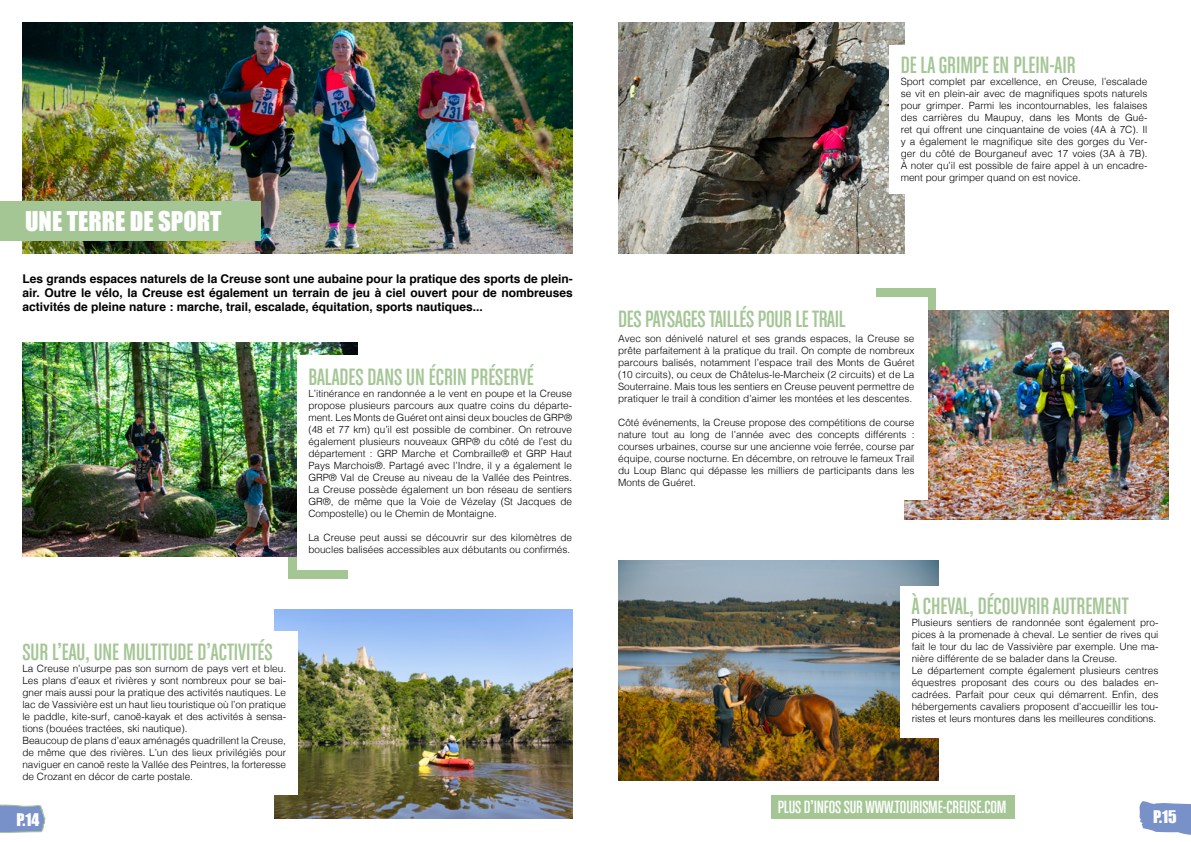
<style>
.page{position:relative;width:1191px;height:842px;background:#fff}
.page>*{position:absolute;margin:0;border:0;box-sizing:border-box;transform-origin:0 0}
.t1{font:25px "Chalet Comprime Cologne Eighty";color:#a4c695}
.t2{font:25px "Impact";color:#fff}
.t3{font:18.8px "Chalet Comprime Cologne Eighty";letter-spacing:-.01em;color:#fff}
.t4{font:16px "Impact";color:#fff}
.t5{font:700 12px/14.4px "Helvetica";color:#000;text-align:justify}
.t6{font:300 10px/12px "Helvetica";color:#000;text-align:justify}
</style>
<div class="page">
<svg style="left:0;top:804px;width:46px;height:29px"></svg>
<img style="left:618px;top:23px;width:286px;height:230px">
<div style="left:889px;top:46px;width:269px;height:148px;background:#fff"></div>
<img style="left:274px;top:609px;width:298px;height:209px">
<div style="left:12px;top:631px;width:285px;height:164px;background:#fff"></div>
<div style="left:288px;top:514px;width:59px;height:65px;background:#a4c695"></div>
<img style="left:23px;top:342px;width:334px;height:214px">
<div style="left:297px;top:356px;width:286px;height:214px;background:#fff"></div>
<div style="left:876px;top:288px;width:59px;height:66px;background:#a4c695"></div>
<img style="left:904px;top:310px;width:264px;height:210px">
<div style="left:607px;top:297px;width:320px;height:203px;background:#fff"></div>
<img style="left:23px;top:23px;width:550px;height:230px">
<div style="left:0;top:201px;width:261px;height:40px;background:#a4c695"></div>
<img style="left:618px;top:561px;width:320px;height:219px">
<div style="left:900px;top:586px;width:268px;height:151px;background:#fff"></div>
<svg style="left:1139px;top:801px;width:52px;height:34px"></svg>
<div style="left:771px;top:795px;width:244px;height:23px;background:#a4c695"></div>
<h1 class="t2" style="left:25px;top:202px;width:198px">UNE TERRE DE SPORT</h1>
<p class="t5" style="left:23px;top:271px;width:552px">Les grands espaces naturels de la Creuse sont une aubaine pour la pratique des sports de plein&shy;air. Outre le vélo, la Creuse est également un terrain de jeu à ciel ouvert pour de nombreuses activités de pleine nature : marche, trail, escalade, équitation, sports nautiques...</p>
<h1 class="t1" style="left:308px;top:363px;width:227px">BALADES DANS UN ÉCRIN PRÉSERVÉ</h1>
<p class="t6" style="left:308px;top:386px;width:265px">L’itinérance en randonnée a le vent en poupe et la Creuse propose plusieurs parcours aux quatre coins du départe&shy;ment. Les Monts de Guéret ont ainsi deux boucles de GRP® (48 et 77 km) qu’il est possible de combiner. On retrouve également plusieurs nouveaux GRP® du côté de l’est du département : GRP Marche et Combraille® et GRP Haut Pays Marchois®. Partagé avec l’Indre, il y a également le GRP® Val de Creuse au niveau de la Vallée des Peintres.<br>La Creuse possède également un bon réseau de sentiers GR®, de même que la Voie de Vézelay (St Jacques de Compostelle) ou le Chemin de Montaigne.</p>
<p class="t6" style="left:308px;top:530px;width:265px">La Creuse peut aussi se découvrir sur des kilomètres de boucles balisées accessibles aux débutants ou confirmés.</p>
<h1 class="t1" style="left:22px;top:638px;width:252px">SUR L’EAU, UNE MULTITUDE D’ACTIVITÉS</h1>
<p class="t6" style="left:22px;top:661px;width:265px;text-align:left">La Creuse n’usurpe pas son surnom de pays vert et bleu.<br>Les plans d’eaux et rivières y sont nombreux pour se bai&shy;gner mais aussi pour la pratique des activités nautiques. Le lac de Vassivière est un haut lieu touristique où l’on pratique le paddle, kite-surf, canoë-kayak et des activités à sensa&shy;tions (bouées tractées, ski nautique).<br>Beaucoup de plans d’eaux aménagés quadrillent la Creuse, de même que des rivières. L’un des lieux privilégiés pour naviguer en canoë reste la Vallée des Peintres, la forteresse de Crozant en décor de carte postale.</p>
<h3 class="t4" style="left:16px;top:807px;width:25px">P.14</h3>
<h1 class="t1" style="left:618px;top:305px;width:229px">DES PAYSAGES TAILLÉS POUR LE TRAIL</h1>
<h1 class="t1" style="left:900px;top:51px;width:176px">DE LA GRIMPE EN PLEIN-AIR</h1>
<p class="t6" style="left:900px;top:75px;width:248px">Sport complet par excellence, en Creuse, l’escalade se vit en plein-air avec de magnifiques spots naturels pour grimper. Parmi les incontournables, les falaises des carrières du Maupuy, dans les Monts de Gué&shy;ret qui offrent une cinquantaine de voies (4A à 7C). Il y a également le magnifique site des gorges du Ver&shy;ger du côté de Bourganeuf avec 17 voies (3A à 7B).<br>À noter qu’il est possible de faire appel à un encadre&shy;ment pour grimper quand on est novice.</p>
<p class="t6" style="left:618px;top:331px;width:298px">Avec son dénivelé naturel et ses grands espaces, la Creuse se prête parfaitement à la pratique du trail. On compte de nombreux parcours balisés, notamment l’espace trail des Monts de Guéret (10 circuits), ou ceux de Châtelus-le-Marcheix (2 circuits) et de La Souterraine. Mais tous les sentiers en Creuse peuvent permettre de pratiquer le trail à condition d’aimer les montées et les descentes.</p>
<p class="t6" style="left:618px;top:415px;width:298px">Côté événements, la Creuse propose des compétitions de course nature tout au long de l’année avec des concepts différents : courses urbaines, course sur une ancienne voie ferrée, course par équipe, course nocturne. En décembre, on retrouve le fameux Trail du Loup Blanc qui dépasse les milliers de participants dans les Monts de Guéret.</p>
<h1 class="t1" style="left:911px;top:592px;width:218px">À CHEVAL, DÉCOUVRIR AUTREMENT</h1>
<p class="t6" style="left:911px;top:615px;width:248px;text-align:left">Plusieurs sentiers de randonnée sont également pro&shy;pices à la promenade à cheval. Le sentier de rives qui fait le tour du lac de Vassivière par exemple. Une ma&shy;nière différente de se balader dans la Creuse.<br>Le département compte également plusieurs centres équestres proposant des cours ou des balades en&shy;cadrées. Parfait pour ceux qui démarrent. Enfin, des hébergements cavaliers proposent d’accueillir les tou&shy;ristes et leurs montures dans les meilleures conditions.</p>
<h2 class="t3" style="left:777px;top:796px;width:230px">PLUS D’INFOS SUR WWW.TOURISME-CREUSE.COM</h2>
<h3 class="t4" style="left:1153px;top:804px;width:25px">P.15</h3>
</div>
